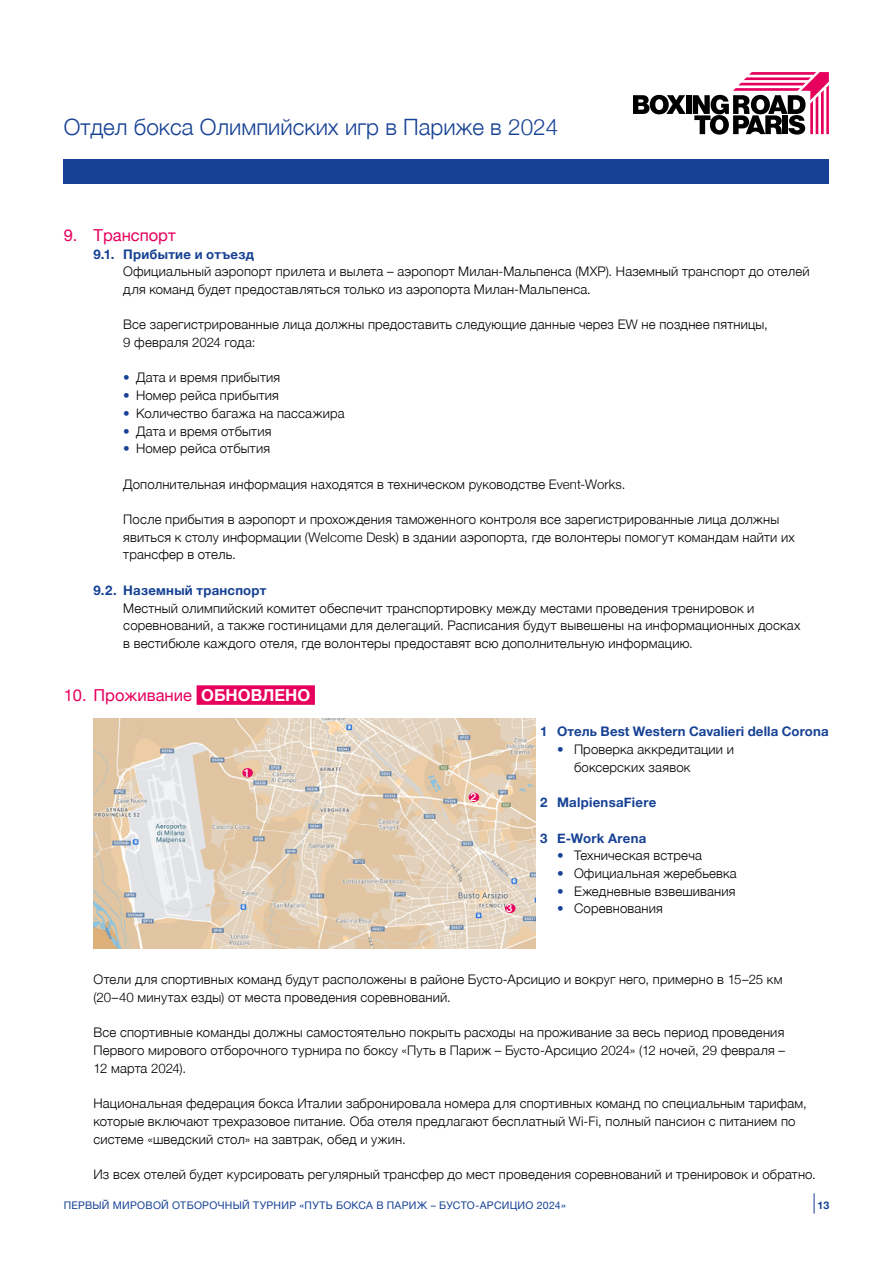
<style>
.page{position:relative;width:893px;height:1263px;background:#fff}
.page>*{position:absolute;margin:0;border:0;box-sizing:border-box;transform-origin:0 0}
.t1{font:300 22.5px "Helvetica Neue";color:#164194}
.t2{font:16.5px "Helvetica Neue";color:#e6015d}
.t3{font:300 13.2px/17.7px "Helvetica Neue";letter-spacing:.01em;color:#000}
.t4{font:700 13.2px "Helvetica Neue";letter-spacing:.015em;color:#164194}
.t5{font:500 11.25px "Helvetica Neue LT Pro";color:#fff}
.t6{font:10.5px "Helvetica Neue";letter-spacing:.025em;color:#164194}
.t7{font:700 10.5px "Helvetica Neue";color:#164194}
.s1{color:#164194}
.s2{font-weight:700;color:#fff}
</style>
<div class="page">
<svg style="left:633px;top:95px;width:53px;height:19px"></svg>
<div style="left:686px;top:95px;width:5px;height:19px;background:#000"></div>
<svg style="left:693px;top:72px;width:136px;height:63px"></svg>
<div style="left:64px;top:159px;width:765px;height:25px;background:#164194"></div>
<svg style="left:814px;top:1193px;width:1px;height:20px"></svg>
<div style="left:197px;top:685px;width:118px;height:20px;background:#e6015d"></div>
<img style="left:94px;top:719px;width:441px;height:230px">
<div style="left:242px;top:768px;width:11px;height:9px;background:#e6015d;border-radius:50%"></div>
<div style="left:505px;top:904px;width:10px;height:9px;background:#e6015d;border-radius:50%"></div>
<div style="left:469px;top:793px;width:10px;height:9px;background:#e6015d;border-radius:50%"></div>
<h1 class="t1" style="left:64px;top:108px;width:496px">Отдел бокса Олимпийских игр в Париже в 2024</h1>
<p class="t2" style="left:64px;top:223px;width:113px">9. Транспорт</p>
<p class="t4" style="left:94px;top:243px;width:162px">9.1. Прибытие и отъезд</p>
<p class="t3" style="left:123px;top:262px;width:688px">Официальный аэропорт прилета и вылета – аэропорт Милан-Мальпенса (MXP). Наземный транспорт до отелей для команд будет предоставляться только из аэропорта Милан-Мальпенса.</p>
<p class="t3" style="left:123px;top:315px;width:646px">Все зарегистрированные лица должны предоставить следующие данные через EW не позднее пятницы,<br>9 февраля 2024 года:</p>
<p class="t3" style="left:123px;top:368px;width:158px"><span class="s1">•</span> Дата и время прибытия</p>
<p class="t3" style="left:123px;top:386px;width:157px"><span class="s1">•</span> Номер рейса прибытия</p>
<p class="t3" style="left:123px;top:403px;width:223px"><span class="s1">•</span> Количество багажа на пассажира</p>
<p class="t3" style="left:123px;top:421px;width:150px"><span class="s1">•</span> Дата и время отбытия</p>
<p class="t3" style="left:123px;top:439px;width:148px"><span class="s1">•</span> Номер рейса отбытия</p>
<p class="t3" style="left:123px;top:474px;width:504px">Дополнительная информация находятся в техническом руководстве Event-Works.</p>
<p class="t3" style="left:123px;top:509px;width:673px">После прибытия в аэропорт и прохождения таможенного контроля все зарегистрированные лица должны явиться к столу информации (Welcome Desk) в здании аэропорта, где волонтеры помогут командам найти их трансфер в отель.</p>
<p class="t4" style="left:94px;top:580px;width:174px">9.2. Наземный транспорт</p>
<p class="t3" style="left:123px;top:598px;width:679px">Местный олимпийский комитет обеспечит транспортировку между местами проведения тренировок и соревнований, а также гостиницами для делегаций. Расписания будут вывешены на информационных досках в вестибюле каждого отеля, где волонтеры предоставят всю дополнительную информацию.</p>
<p class="t2" style="left:64px;top:683px;width:248px">10. Проживание <span class="s2">ОБНОВЛЕНО</span></p>
<p class="t5" style="left:244px;top:766px;width:8px">1</p>
<p class="t5" style="left:470px;top:790px;width:8px">2</p>
<p class="t5" style="left:506px;top:902px;width:8px">3</p>
<p class="t4" style="left:540px;top:721px;width:290px">1 Отель Best Western Cavalieri della Corona</p>
<p class="t3" style="left:574px;top:740px;width:161px;text-indent:-17px"><span class="s1">•</span> Проверка аккредитации и боксерских заявок</p>
<p class="t4" style="left:540px;top:792px;width:118px">2 MalpiensaFiere</p>
<p class="t4" style="left:540px;top:828px;width:108px">3 E-Work Arena</p>
<p class="t3" style="left:557px;top:846px;width:146px"><span class="s1">•</span> Техническая встреча</p>
<p class="t3" style="left:557px;top:863px;width:181px"><span class="s1">•</span> Официальная жеребьевка</p>
<p class="t3" style="left:557px;top:881px;width:180px"><span class="s1">•</span> Ежедневные взвешивания</p>
<p class="t3" style="left:557px;top:899px;width:107px"><span class="s1">•</span> Соревнования</p>
<p class="t3" style="left:94px;top:970px;width:691px">Отели для спортивных команд будут расположены в районе Бусто-Арсицио и вокруг него, примерно в 15–25 км (20–40 минутах езды) от места проведения соревнований.</p>
<p class="t3" style="left:94px;top:1023px;width:693px;text-align:justify">Все спортивные команды должны самостоятельно покрыть расходы на проживание за весь период проведения Первого мирового отборочного турнира по боксу «Путь в Париж – Бусто-Арсицио 2024» (12 ночей, 29 февраля – 12 марта 2024).</p>
<p class="t3" style="left:94px;top:1094px;width:715px">Национальная федерация бокса Италии забронировала номера для спортивных команд по специальным тарифам, которые включают трехразовое питание. Оба отеля предлагают бесплатный Wi-Fi, полный пансион с питанием по системе «шведский стол» на завтрак, обед и ужин.</p>
<p class="t3" style="left:94px;top:1164px;width:724px">Из всех отелей будет курсировать регулярный трансфер до мест проведения соревнований и тренировок и обратно.</p>
<p class="t6" style="left:64px;top:1198px;width:504px">ПЕРВЫЙ МИРОВОЙ ОТБОРОЧНЫЙ ТУРНИР «ПУТЬ БОКСА В ПАРИЖ – БУСТО-АРСИЦИО 2024»</p>
<p class="t7" style="left:817px;top:1197px;width:13px">13</p>
</div>
